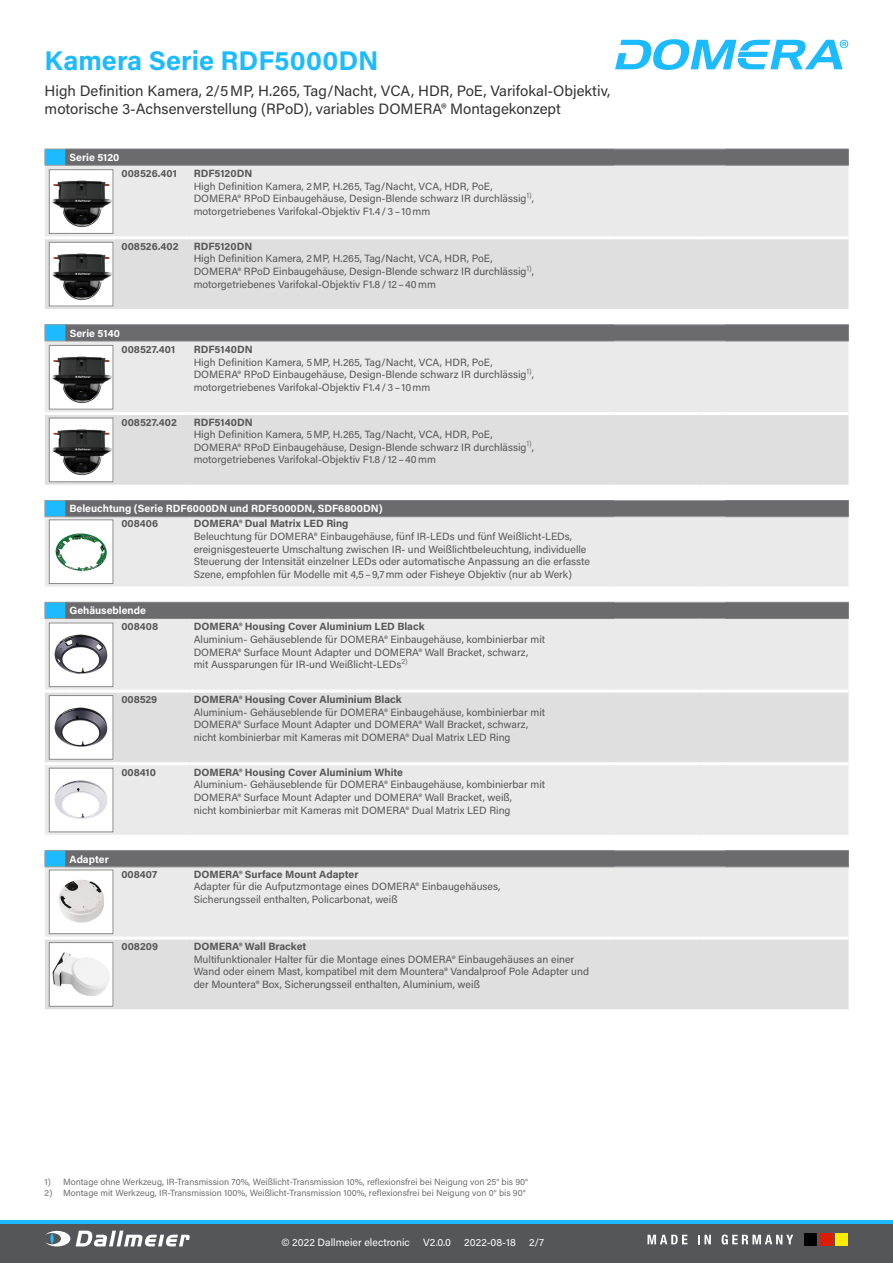
<style>
.page{position:relative;width:893px;height:1263px;background:#fff}
.page>*{position:absolute;margin:0;border:0;box-sizing:border-box;transform-origin:0 0}
.t1{font:700 27px "Acumin Pro";color:#1cbbff}
.t2{font:15px/18px "Acumin Pro";color:#333}
.t3{font:10.5px/12.6px "Acumin Pro";color:#565656}
.t4{font:700 10.5px "Acumin Pro";color:#565656}
.t5{font:700 10.5px "Acumin Pro";color:#fff}
.t6{font:10.5px "Acumin Pro";color:#fff}
.t7{font:9px "Acumin Pro";color:#6f6f6e}
</style>
<div class="page">
<svg style="left:0;top:1220px;width:893px;height:5px;background:#27a6de"></svg>
<div style="left:0;top:1225px;width:893px;height:38px;background:#55565a"></div>
<svg style="left:76px;top:1230px;width:114px;height:16px"></svg>
<svg style="left:45px;top:1231px;width:25px;height:15px"></svg>
<svg style="left:50px;top:1233px;width:4px;height:11px"></svg>
<div style="left:804px;top:1233px;width:13px;height:13px;background:#000"></div>
<div style="left:820px;top:1233px;width:13px;height:13px;background:#d91e04"></div>
<div style="left:835px;top:1233px;width:13px;height:13px;background:#ffed00"></div>
<svg style="left:647px;top:1235px;width:40px;height:9px"></svg>
<svg style="left:698px;top:1235px;width:13px;height:9px"></svg>
<svg style="left:722px;top:1234px;width:71px;height:10px"></svg>
<svg style="left:615px;top:39px;width:233px;height:31px"></svg>
<div style="left:45px;top:166px;width:803px;height:70px;background:#eaeaea"></div>
<div style="left:45px;top:239px;width:803px;height:70px;background:#dfdfe0"></div>
<svg style="left:45px;top:149px;width:804px;height:17px;background:#6c7074"></svg>
<hr style="left:725px;top:165px;width:124px;height:1px;background:#808080">
<img style="left:51px;top:171px;width:60px;height:61px">
<div style="left:49px;top:169px;width:64px;height:65px;border:1px solid #878786"></div>
<img style="left:51px;top:244px;width:60px;height:60px">
<div style="left:49px;top:242px;width:64px;height:64px;border:1px solid #878786"></div>
<div style="left:45px;top:342px;width:803px;height:70px;background:#eaeaea"></div>
<div style="left:45px;top:415px;width:803px;height:70px;background:#dfdfe0"></div>
<svg style="left:45px;top:324px;width:804px;height:18px;background:#707478"></svg>
<hr style="left:725px;top:341px;width:124px;height:1px;background:#808080">
<img style="left:51px;top:347px;width:60px;height:60px">
<div style="left:49px;top:345px;width:64px;height:64px;border:1px solid #878786"></div>
<img style="left:51px;top:420px;width:60px;height:60px">
<div style="left:49px;top:418px;width:64px;height:64px;border:1px solid #878786"></div>
<div style="left:45px;top:517px;width:803px;height:69px;background:#eaeaea"></div>
<svg style="left:45px;top:500px;width:804px;height:17px;background:#6c7074"></svg>
<hr style="left:725px;top:516px;width:124px;height:1px;background:#808080">
<img style="left:51px;top:522px;width:60px;height:60px">
<div style="left:49px;top:520px;width:64px;height:64px;border:1px solid #878786"></div>
<div style="left:45px;top:619px;width:803px;height:216px;background:#eaeaea"></div>
<div style="left:45px;top:693px;width:803px;height:69px;background:#dfdfe0"></div>
<svg style="left:45px;top:602px;width:804px;height:17px;background:#6c6f74"></svg>
<hr style="left:725px;top:618px;width:124px;height:1px;background:#808080">
<hr style="left:615px;top:690px;width:85px;height:3px;background:#fff">
<hr style="left:700px;top:690px;width:25px;height:3px;background:#fff">
<hr style="left:725px;top:762px;width:123px;height:3px;background:#fff">
<hr style="left:45px;top:690px;width:20px;height:3px;background:#fff">
<hr style="left:65px;top:690px;width:52px;height:3px;background:#fff">
<hr style="left:117px;top:690px;width:72px;height:3px;background:#fff">
<hr style="left:189px;top:690px;width:426px;height:3px;background:#fff">
<hr style="left:725px;top:690px;width:123px;height:3px;background:#fff">
<hr style="left:45px;top:762px;width:20px;height:3px;background:#fff">
<hr style="left:65px;top:762px;width:52px;height:3px;background:#fff">
<hr style="left:117px;top:762px;width:72px;height:3px;background:#fff">
<hr style="left:189px;top:762px;width:426px;height:3px;background:#fff">
<hr style="left:615px;top:762px;width:85px;height:3px;background:#fff">
<hr style="left:700px;top:762px;width:25px;height:3px;background:#fff">
<img style="left:51px;top:625px;width:60px;height:60px">
<div style="left:49px;top:623px;width:64px;height:64px;border:1px solid #878786"></div>
<img style="left:51px;top:697px;width:60px;height:60px">
<div style="left:49px;top:695px;width:64px;height:64px;border:1px solid #878786"></div>
<img style="left:51px;top:770px;width:60px;height:60px">
<div style="left:49px;top:768px;width:64px;height:64px;border:1px solid #878786"></div>
<div style="left:45px;top:867px;width:803px;height:70px;background:#eaeaea"></div>
<div style="left:45px;top:940px;width:803px;height:69px;background:#dfdfe0"></div>
<svg style="left:45px;top:850px;width:804px;height:17px;background:#6c7074"></svg>
<hr style="left:725px;top:866px;width:124px;height:1px;background:#808080">
<img style="left:51px;top:872px;width:60px;height:60px">
<div style="left:49px;top:870px;width:64px;height:64px;border:1px solid #878786"></div>
<img style="left:51px;top:944px;width:60px;height:60px">
<div style="left:49px;top:942px;width:64px;height:64px;border:1px solid #878786"></div>
<h1 class="t1" style="left:45px;top:41px;width:335px">Kamera Serie RDF5000DN</h1>
<h2 class="t2" style="left:45px;top:81px;width:567px">High Definition Kamera, 2/5MP, H.265, Tag/Nacht, VCA, HDR, PoE, Varifokal-Objektiv, motorische 3-Achsenverstellung (RPoD), variables DOMERA® Montagekonzept</h2>
<p class="t5" style="left:69px;top:150px;width:52px">Serie 5120</p>
<p class="t4" style="left:121px;top:166px;width:57px">008526.401</p>
<p class="t4" style="left:194px;top:166px;width:60px">RDF5120DN</p>
<p class="t3" style="left:194px;top:179px;width:342px">High Definition Kamera, 2MP, H.265, Tag/Nacht, VCA, HDR, PoE,<br>DOMERA® RPoD Einbaugehäuse, Design-Blende schwarz IR durchlässig<sup>1)</sup>, motorgetriebenes Varifokal-Objektiv F1.4/3–10mm</p>
<p class="t4" style="left:121px;top:239px;width:59px">008526.402</p>
<p class="t4" style="left:194px;top:239px;width:60px">RDF5120DN</p>
<p class="t3" style="left:194px;top:252px;width:342px">High Definition Kamera, 2MP, H.265, Tag/Nacht, VCA, HDR, PoE,<br>DOMERA® RPoD Einbaugehäuse, Design-Blende schwarz IR durchlässig<sup>1)</sup>, motorgetriebenes Varifokal-Objektiv F1.8/ 12–40mm</p>
<p class="t5" style="left:70px;top:326px;width:52px">Serie 5140</p>
<p class="t4" style="left:121px;top:342px;width:56px">008527.401</p>
<p class="t4" style="left:194px;top:342px;width:61px">RDF5140DN</p>
<p class="t3" style="left:194px;top:355px;width:342px">High Definition Kamera, 5MP, H.265, Tag/Nacht, VCA, HDR, PoE,<br>DOMERA® RPoD Einbaugehäuse, Design-Blende schwarz IR durchlässig<sup>1)</sup>, motorgetriebenes Varifokal-Objektiv F1.4/3–10mm</p>
<p class="t4" style="left:121px;top:414px;width:57px">008527.402</p>
<p class="t4" style="left:194px;top:414px;width:61px">RDF5140DN</p>
<p class="t3" style="left:194px;top:428px;width:342px">High Definition Kamera, 5MP, H.265, Tag/Nacht, VCA, HDR, PoE,<br>DOMERA® RPoD Einbaugehäuse, Design-Blende schwarz IR durchlässig<sup>1)</sup>, motorgetriebenes Varifokal-Objektiv F1.8/ 12–40mm</p>
<p class="t5" style="left:69px;top:501px;width:315px">Beleuchtung (Serie RDF6000DN und RDF5000DN, SDF6800DN)</p>
<p class="t4" style="left:121px;top:516px;width:38px">008406</p>
<p class="t4" style="left:194px;top:516px;width:156px">DOMERA® Dual Matrix LED Ring</p>
<p class="t3" style="left:194px;top:530px;width:398px">Beleuchtung für DOMERA® Einbaugehäuse, fünf IR-LEDs und fünf Weißlicht-LEDs, ereignisgesteuerte Umschaltung zwischen IR- und Weißlichtbeleuchtung, individuelle Steuerung der Intensität einzelner LEDs oder automatische Anpassung an die erfasste Szene, empfohlen für Modelle mit 4,5–9,7mm oder Fisheye Objektiv (nur ab Werk)</p>
<p class="t5" style="left:69px;top:603px;width:78px">Gehäuseblende</p>
<p class="t4" style="left:121px;top:619px;width:38px">008408</p>
<p class="t4" style="left:194px;top:619px;width:232px">DOMERA® Housing Cover Aluminium LED Black</p>
<p class="t3" style="left:194px;top:633px;width:353px">Aluminium- Gehäuseblende für DOMERA® Einbaugehäuse, kombinierbar mit<br>DOMERA® Surface Mount Adapter und DOMERA® Wall Bracket, schwarz, mit Aussparungen für IR-und Weißlicht-LEDs<sup>2)</sup></p>
<p class="t4" style="left:121px;top:692px;width:37px">008529</p>
<p class="t4" style="left:194px;top:692px;width:210px">DOMERA® Housing Cover Aluminium Black</p>
<p class="t3" style="left:194px;top:705px;width:353px">Aluminium- Gehäuseblende für DOMERA® Einbaugehäuse, kombinierbar mit<br>DOMERA® Surface Mount Adapter und DOMERA® Wall Bracket, schwarz, nicht kombinierbar mit Kameras mit DOMERA® Dual Matrix LED Ring</p>
<p class="t4" style="left:121px;top:765px;width:36px">008410</p>
<p class="t4" style="left:194px;top:765px;width:211px">DOMERA® Housing Cover Aluminium White</p>
<p class="t3" style="left:194px;top:778px;width:353px">Aluminium- Gehäuseblende für DOMERA® Einbaugehäuse, kombinierbar mit<br>DOMERA® Surface Mount Adapter und DOMERA® Wall Bracket, weiß,<br>nicht kombinierbar mit Kameras mit DOMERA® Dual Matrix LED Ring</p>
<p class="t5" style="left:69px;top:851px;width:41px">Adapter</p>
<p class="t4" style="left:121px;top:866px;width:38px">008407</p>
<p class="t4" style="left:194px;top:866px;width:166px">DOMERA® Surface Mount Adapter</p>
<p class="t3" style="left:194px;top:880px;width:308px">Adapter für die Aufputzmontage eines DOMERA® Einbaugehäuses,<br>Sicherungsseil enthalten, Policarbonat, weiß</p>
<p class="t4" style="left:121px;top:939px;width:38px">008209</p>
<p class="t4" style="left:194px;top:939px;width:114px">DOMERA® Wall Bracket</p>
<p class="t3" style="left:194px;top:952px;width:397px">Multifunktionaler Halter für die Montage eines DOMERA® Einbaugehäuses an einer<br>Wand oder einem Mast, kompatibel mit dem Mountera® Vandalproof Pole Adapter und der Mountera® Box, Sicherungsseil enthalten, Aluminium, weiß</p>
<p class="t7" style="left:45px;top:1176px;width:485px">1) Montage ohne Werkzeug, IR-Transmission 70%, Weißlicht-Transmission 10%, reflexionsfrei bei Neigung von 25° bis 90°</p>
<p class="t7" style="left:45px;top:1187px;width:483px">2) Montage mit Werkzeug, IR-Transmission 100%, Weißlicht-Transmission 100%, reflexionsfrei bei Neigung von 0° bis 90°</p>
<p class="t6" style="left:281px;top:1235px;width:130px">© 2022 Dallmeier electronic</p>
<p class="t6" style="left:423px;top:1235px;width:29px">V2.0.0</p>
<p class="t6" style="left:464px;top:1235px;width:53px">2022-08-18</p>
<p class="t6" style="left:529px;top:1235px;width:17px">2/7</p>
</div>
